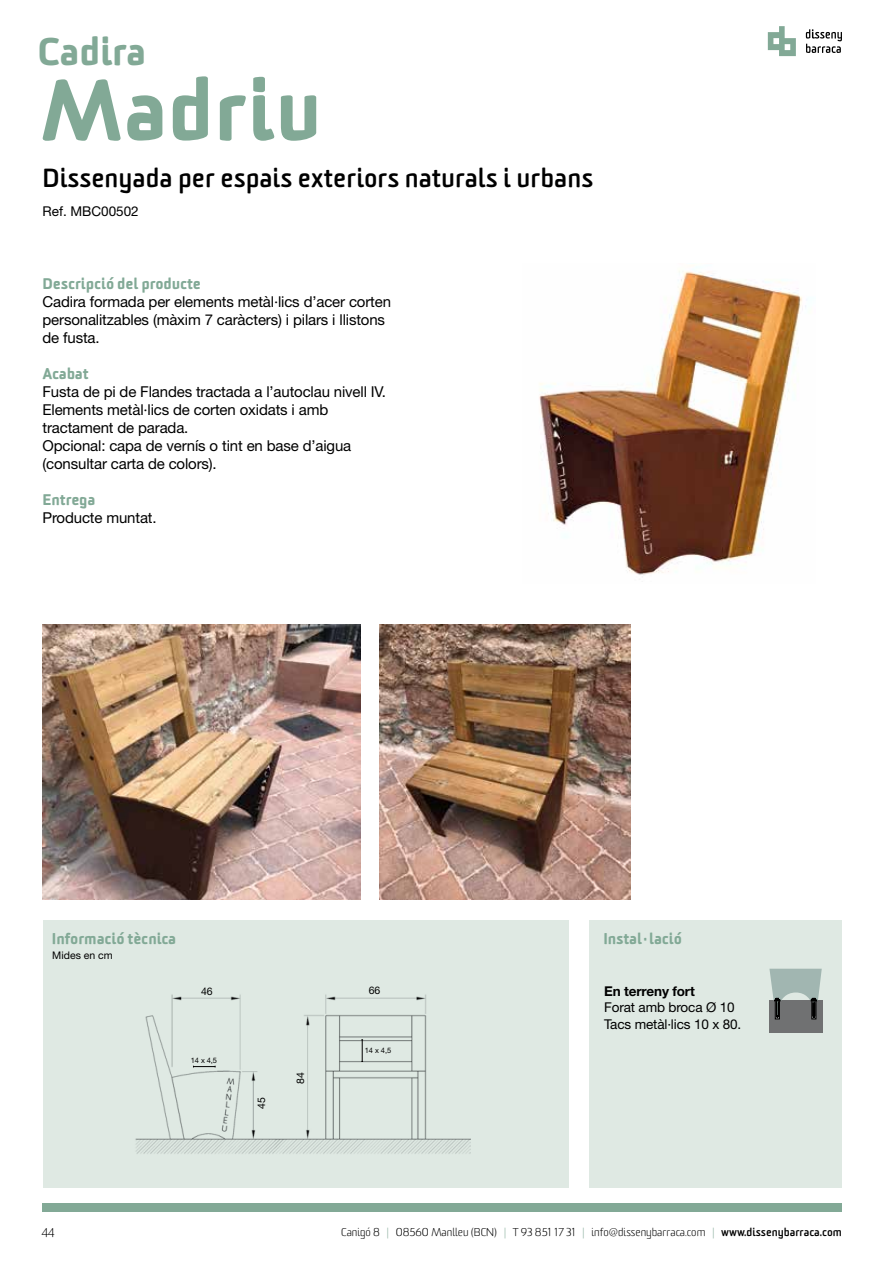
<style>
.page{position:relative;width:893px;height:1263px;background:#fff}
.page>*{position:absolute;margin:0;border:0;box-sizing:border-box;transform-origin:0 0}
.t1{font:900 82.5px "Sommet Rounded";color:#82a996}
.t2{font:900 37.5px "Sommet Rounded";letter-spacing:-.01em;color:#82a996}
.t3{font:700 25.5px "Sommet Rounded";color:#000}
.t4{font:15px/18px "Helvetica Neue LT Std";letter-spacing:-.01em;color:#000}
.t5{font:900 15px "Sommet Rounded";letter-spacing:-.01em;color:#82a996}
.t6{font:13.5px/16.2px "Helvetica Neue LT Std";letter-spacing:-.01em;color:#000}
.t7{font:700 13.5px "Helvetica Neue LT Std";letter-spacing:-.01em;color:#000}
.t8{font:300 12px "Sommet Rounded";color:#000}
.t9{font:300 10.95px "Sommet Rounded";color:#000}
.t10{font:10.5px "Helvetica Neue LT Std";color:#000}
.t11{font:7.5px "Helvetica Neue LT Std";color:#000}
.s1{color:#82a996}
.s2{font-weight:700}
</style>
<div class="page">
<svg style="left:768px;top:26px;width:28px;height:30px"></svg>
<svg style="left:806px;top:29px;width:36px;height:24px"></svg>
<div style="left:589px;top:919px;width:253px;height:268px;background:#dfe9e3"></div>
<div style="left:43px;top:919px;width:525px;height:268px;background:#dfe9e3"></div>
<img style="left:43px;top:624px;width:317px;height:275px">
<img style="left:379px;top:624px;width:252px;height:275px">
<img style="left:539px;top:267px;width:267px;height:308px">
<img style="left:135px;top:994px;width:336px;height:160px">
<svg style="left:361px;top:1039px;width:2px;height:23px"></svg>
<svg style="left:193px;top:1066px;width:23px;height:1px"></svg>
<div style="left:769px;top:1000px;width:54px;height:33px;background:#707172"></div>
<div style="left:812px;top:1001px;width:4px;height:18px;border:1px solid #000"></div>
<div style="left:775px;top:1001px;width:5px;height:18px;border:1px solid #000"></div>
<svg style="left:769px;top:969px;width:53px;height:49px"></svg>
<div style="left:43px;top:1204px;width:799px;height:8px;background:#82a996"></div>
<h2 class="t2" style="left:37px;top:27px;width:110px">Cadira</h2>
<h1 class="t1" style="left:37px;top:56px;width:286px">Madriu</h1>
<h3 class="t3" style="left:43px;top:162px;width:552px">Dissenyada per espais exteriors naturals i urbans</h3>
<p class="t6" style="left:43px;top:203px;width:98px">Ref. MBC00502</p>
<p class="t5" style="left:43px;top:274px;width:160px">Descripció del producte</p>
<p class="t4" style="left:43px;top:293px;width:350px">Cadira formada per elements metàl·lics d’acer corten personalitzables (màxim 7 caràcters) i pilars i llistons de fusta.</p>
<p class="t5" style="left:43px;top:364px;width:48px">Acabat</p>
<p class="t4" style="left:43px;top:383px;width:345px">Fusta de pi de Flandes tractada a l’autoclau nivell IV.<br>Elements metàl·lics de corten oxidats i amb tractament de parada.<br>Opcional: capa de vernís o tint en base d’aigua (consultar carta de colors).</p>
<p class="t5" style="left:43px;top:490px;width:55px">Entrega</p>
<p class="t4" style="left:43px;top:509px;width:116px">Producte muntat.</p>
<p class="t5" style="left:52px;top:929px;width:126px">Informació tècnica</p>
<p class="t10" style="left:52px;top:949px;width:62px">Mides en cm</p>
<p class="t10" style="left:201px;top:985px;width:13px">46</p>
<p class="t11" style="left:191px;top:1055px;width:28px">14 x 4,5</p>
<p class="t10" style="left:255px;top:1109px;width:13px;rotate:-90deg">45</p>
<p class="t10" style="left:294px;top:1084px;width:13px;rotate:-90deg">84</p>
<p class="t10" style="left:369px;top:984px;width:13px">66</p>
<p class="t11" style="left:365px;top:1046px;width:28px">14 x 4,5</p>
<p class="t5" style="left:603px;top:929px;width:80px">Instal·lació</p>
<p class="t7" style="left:604px;top:983px;width:92px">En terreny fort</p>
<p class="t6" style="left:604px;top:999px;width:139px">Forat amb broca Ø 10<br>Tacs metàl·lics 10 x 80.</p>
<p class="t8" style="left:42px;top:1224px;width:14px">44</p>
<p class="t9" style="left:341px;top:1225px;width:502px">Canigó 8 <span class="s1">|</span> 08560 Manlleu (BCN) <span class="s1">|</span> T 93 851 17 31 <span class="s1">|</span> info@dissenybarraca.com <span class="s1">|</span> <span class="s2">www.dissenybarraca.com</span></p>
</div>
